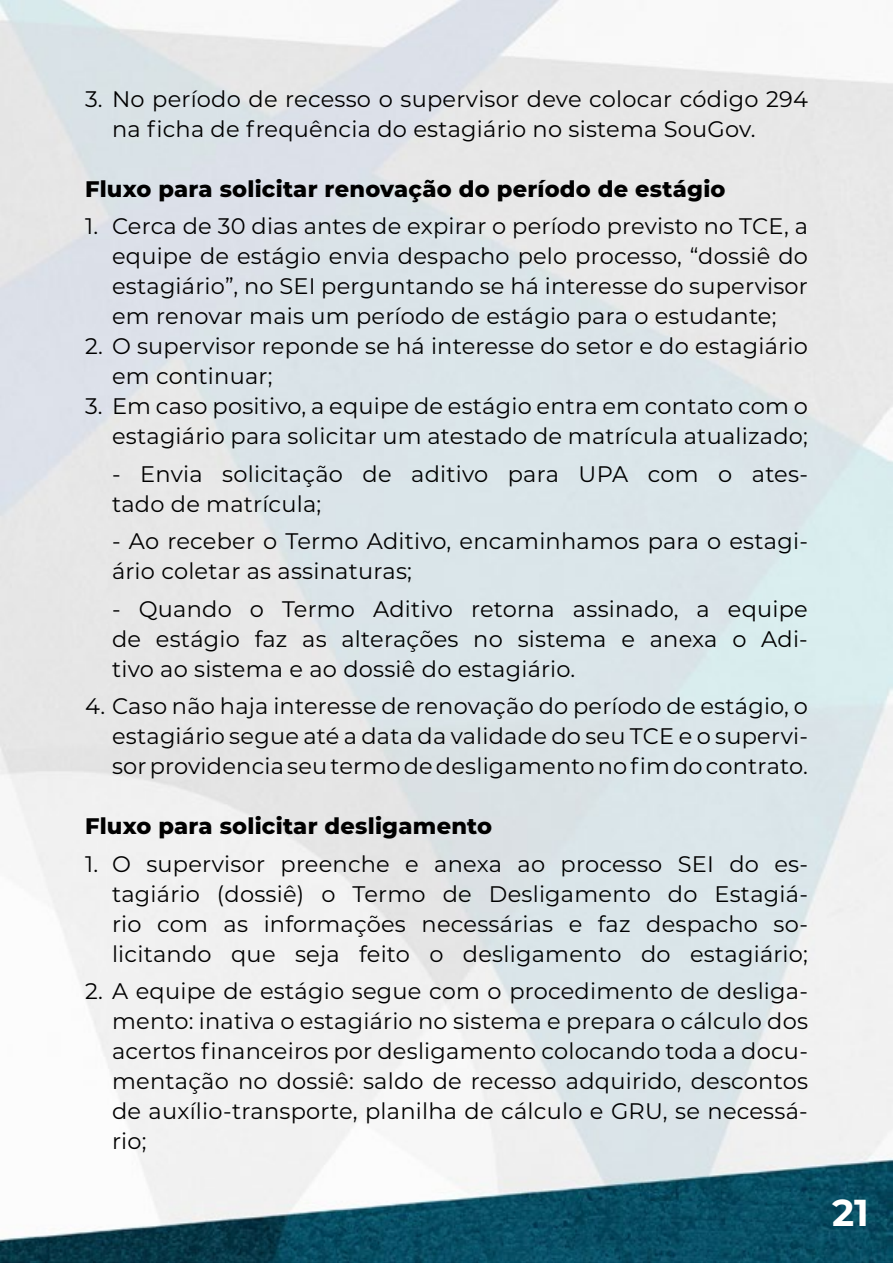
<style>
.page{position:relative;width:893px;height:1263px;background:#fff}
.page>*{position:absolute;margin:0;border:0;box-sizing:border-box;transform-origin:0 0}
.t1{font:700 37.5px "Montserrat";color:#fff}
.t2{font:22.5px/30px "Montserrat";letter-spacing:.01em;color:#000;text-align:justify}
.t3{font:800 22.5px "Montserrat";letter-spacing:.01em;color:#000}
</style>
<div class="page">
<img style="left:0;top:0;width:893px;height:1263px">
<p class="t2" style="left:112px;top:83px;width:697px;text-indent:-27px">3. No período de recesso o supervisor deve colocar código 294 na ficha de frequência do estagiário no sistema SouGov.</p>
<p class="t3" style="left:85px;top:172px;width:642px">Fluxo para solicitar renovação do período de estágio</p>
<p class="t2" style="left:112px;top:211px;width:697px;text-indent:-27px">1. Cerca de 30 dias antes de expirar o período previsto no TCE, a equipe de estágio envia despacho pelo processo, “dossiê do estagiário”, no SEI perguntando se há interesse do supervisor em renovar mais um período de estágio para o estudante;</p>
<p class="t2" style="left:112px;top:331px;width:697px;text-indent:-27px">2. O supervisor reponde se há interesse do setor e do estagiário em continuar;</p>
<p class="t2" style="left:85px;top:391px;width:724px;text-align:right">3. Em caso positivo, a equipe de estágio entra em contato com o estagiário para solicitar um atestado de matrícula atualizado;</p>
<p class="t2" style="left:112px;top:458px;width:697px">- Envia solicitação de aditivo para UPA com o ates&shy;tado de matrícula;</p>
<p class="t2" style="left:112px;top:525px;width:697px">- Ao receber o Termo Aditivo, encaminhamos para o estagi&shy;ário coletar as assinaturas;</p>
<p class="t2" style="left:112px;top:593px;width:697px">- Quando o Termo Aditivo retorna assinado, a equipe de estágio faz as alterações no sistema e anexa o Adi&shy;tivo ao sistema e ao dossiê do estagiário.</p>
<p class="t2" style="left:112px;top:690px;width:697px;text-indent:-27px">4. Caso não haja interesse de renovação do período de estágio, o estagiário segue até a data da validade do seu TCE e o supervi&shy;sor providencia seu termo de desligamento no fim do contrato.</p>
<p class="t3" style="left:85px;top:810px;width:409px">Fluxo para solicitar desligamento</p>
<p class="t2" style="left:112px;top:848px;width:697px;text-indent:-27px">1. O supervisor preenche e anexa ao processo SEI do es&shy;tagiário (dossiê) o Termo de Desligamento do Estagiá&shy;rio com as informações necessárias e faz despacho so&shy;licitando que seja feito o desligamento do estagiário;</p>
<p class="t2" style="left:112px;top:975px;width:697px;text-indent:-27px">2. A equipe de estágio segue com o procedimento de desliga&shy;mento: inativa o estagiário no sistema e prepara o cálculo dos acertos financeiros por desligamento colocando toda a docu&shy;mentação no dossiê: saldo de recesso adquirido, descontos de auxílio-transporte, planilha de cálculo e GRU, se necessá&shy;rio;</p>
<h1 class="t1" style="left:832px;top:1186px;width:38px">21</h1>
</div>
